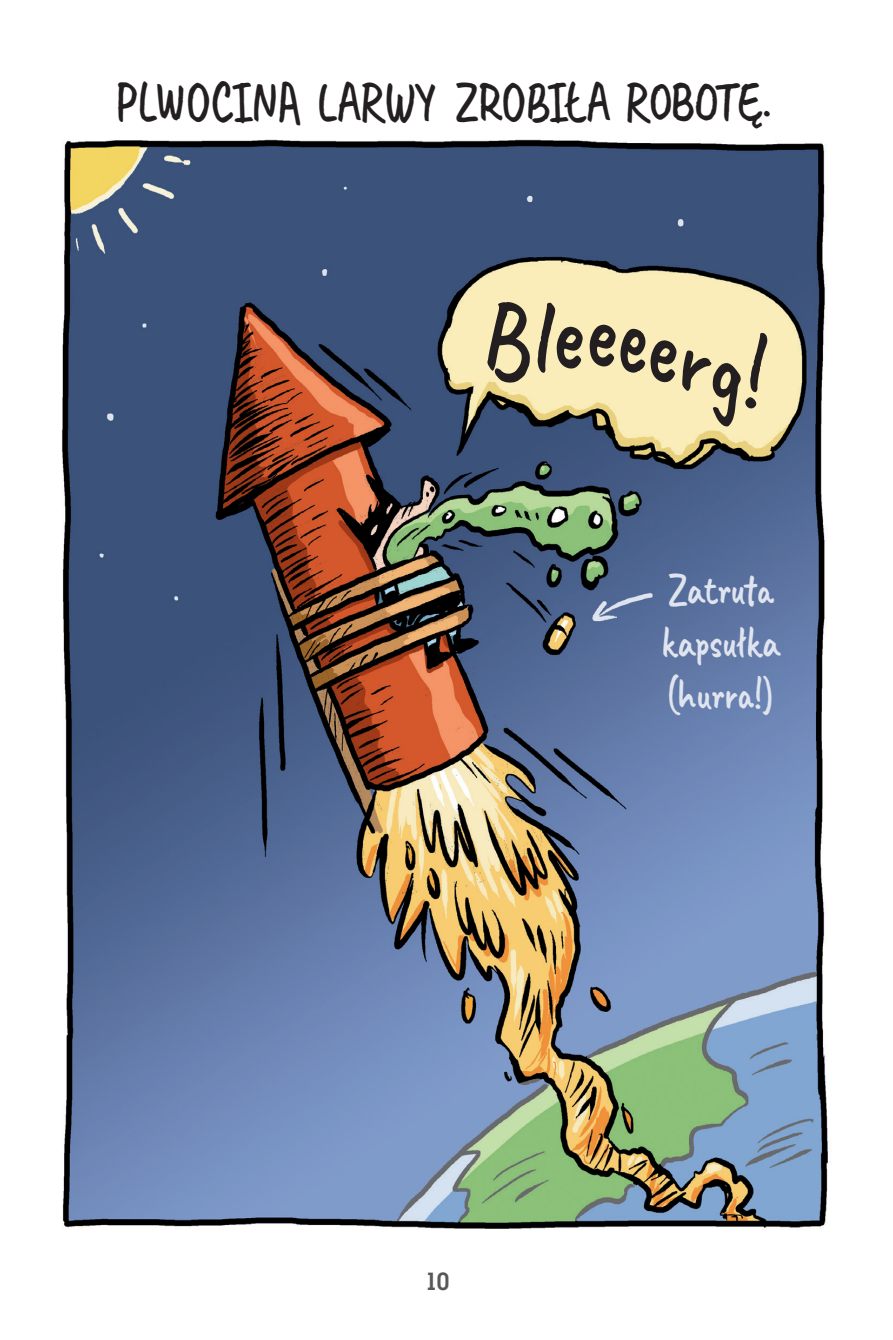
<style>
.page{position:relative;width:893px;height:1340px;background:#fff}
.page>*{position:absolute;margin:0;border:0;box-sizing:border-box;transform-origin:0 0}
.t1{font:italic 700 104.4px "Caveat";color:#231f20;scale:.85 1}
.t2{font:italic 700 54px "Caveat";letter-spacing:-.01em;color:#231f20;scale:.85 1}
.t3{font:italic 700 45.23px/52.4px "Caveat";letter-spacing:-.01em;color:#dfe4ef;scale:.85 1}
.t4{font:700 24.75px "Geometric Slab 703 BT";color:#57585a}
</style>
<div class="page">
<img style="left:61px;top:139px;width:768px;height:1090px">
<p class="t2" style="left:116px;top:68px;width:794px">PLWOCINALARWY ZROBIŁAROBOTĘ.</p>
<h1 class="t1" style="left:497px;top:263px;width:331px;rotate:8deg">Bleeeerg!</h1>
<p class="t3" style="left:661px;top:563px;width:157px">Zatruta kapsułka (hurra!)</p>
<p class="t4" style="left:425px;top:1266px;width:27px">10</p>
</div>
